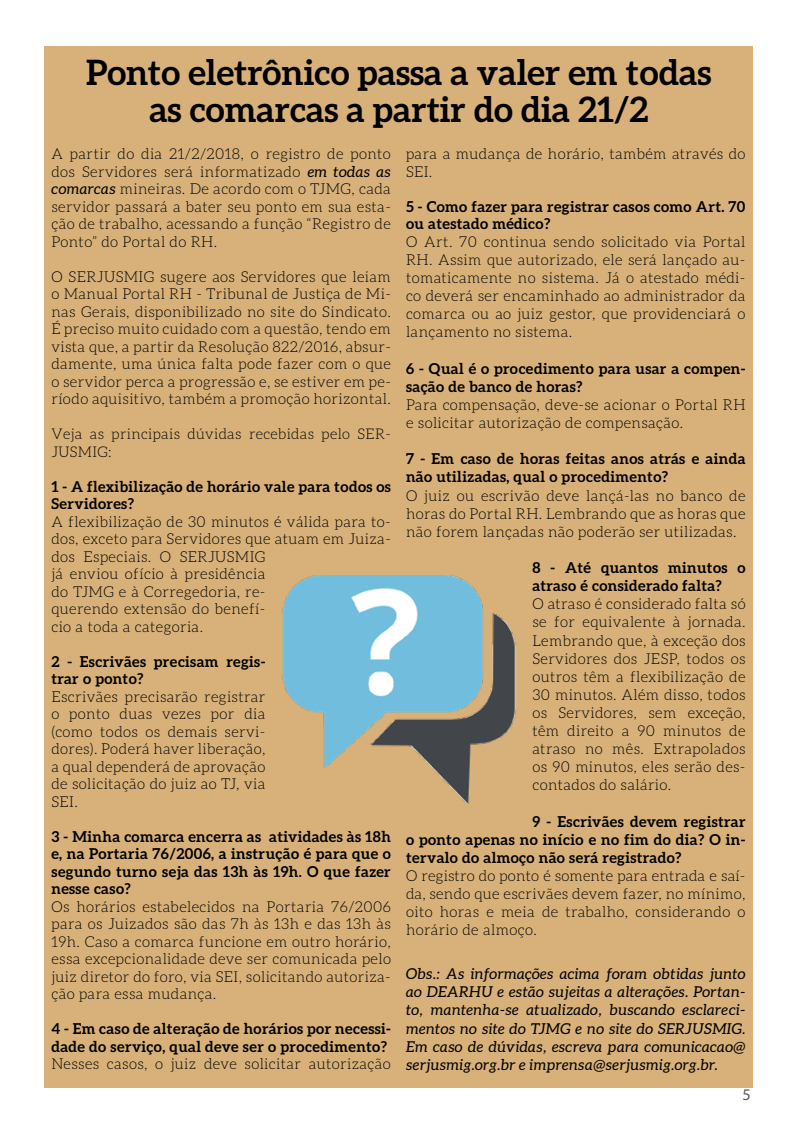
<style>
.page{position:relative;width:798px;height:1134px;background:#fff}
.page>*{position:absolute;margin:0;border:0;box-sizing:border-box;transform-origin:0 0}
.t1{font:700 35px/37.5px "Aleo";color:#000;text-align:center}
.t2{font:16.25px "Myriad Pro";color:#58595b}
.t3{font:300 15px/17.5px "Aleo";letter-spacing:.025em;color:#000;text-align:justify}
.t4{font:700 15px/17.5px "Aleo";letter-spacing:.025em;color:#000}
.t5{font:italic 15px/18.1px "Aleo";letter-spacing:.025em;color:#000;text-align:justify}
.t6{font:300 14.75px/17.5px "Aleo";letter-spacing:.025em;color:#000}
.s1{font-weight:400;font-style:italic}
</style>
<div class="page">
<div style="left:44px;top:140px;width:708px;height:948px;background:#d8b079"></div>
<div style="left:45px;top:46px;width:708px;height:94px;background:#d8b079"></div>
<img style="left:282px;top:576px;width:234px;height:228px">
<h1 class="t1" style="left:86px;top:53px;width:626px">Ponto eletrônico passa a valer em todas as comarcas a partir do dia 21/2</h1>
<p class="t3" style="left:51px;top:145px;width:341px">A partir do dia 21/2/2018, o registro de ponto dos Servidores será informatizado <span class="s1">em todas as comarcas</span> mineiras. De acordo com o TJMG, cada servidor passará a bater seu ponto em sua esta&shy;ção de trabalho, acessando a função “Registro de Ponto” do Portal do RH.</p>
<p class="t3" style="left:51px;top:268px;width:341px">O SERJUSMIG sugere aos Servidores que leiam o Manual Portal RH - Tribunal de Justiça de Mi&shy;nas Gerais, disponibilizado no site do Sindicato.<br>É preciso muito cuidado com a questão, tendo em vista que, a partir da Resolução 822/2016, absur&shy;damente, uma única falta pode fazer com o que o servidor perca a progressão e, se estiver em pe&shy;ríodo aquisitivo, também a promoção horizontal.</p>
<p class="t6" style="left:51px;top:425px;width:341px">Veja as principais dúvidas recebidas pelo SER-<br>JUSMIG:</p>
<p class="t4" style="left:51px;top:477px;width:341px">1 - A flexibilização de horário vale para todos os<br>Servidores?</p>
<p class="t3" style="left:51px;top:513px;width:341px;text-align:left">A flexibilização de 30 minutos é válida para to&shy;dos, exceto para Servidores que atuam em Juiza&shy;dos Especiais. O SERJUSMIG<br>já enviou ofício à presidência<br>do TJMG e à Corregedoria, re-<br>querendo extensão do benefí-<br>cio a toda a categoria.</p>
<p class="t4" style="left:51px;top:652px;width:215px">2 - Escrivães precisam regis&shy;trar o ponto?</p>
<p class="t3" style="left:51px;top:688px;width:215px">Escrivães precisarão registrar o ponto duas vezes por dia (como todos os demais servi&shy;dores). Poderá haver liberação, a qual dependerá de aprovação de solicitação do juiz ao TJ, via SEI.</p>
<p class="t4" style="left:51px;top:827px;width:341px;text-align:justify">3 - Minha comarca encerra as atividades às 18h e, na Portaria 76/2006, a instrução é para que o segundo turno seja das 13h às 19h. O que fazer nesse caso?</p>
<p class="t3" style="left:51px;top:898px;width:341px">Os horários estabelecidos na Portaria 76/2006 para os Juizados são das 7h às 13h e das 13h às 19h. Caso a comarca funcione em outro horário, essa excepcionalidade deve ser comunicada pelo juiz diretor do foro, via SEI, solicitando autoriza&shy;ção para essa mudança.</p>
<p class="t4" style="left:51px;top:1020px;width:341px">4 - Em caso de alteração de horários por necessi&shy;dade do serviço, qual deve ser o procedimento?</p>
<p class="t3" style="left:51px;top:1055px;width:341px">Nesses casos, o juiz deve solicitar autorização</p>
<p class="t3" style="left:406px;top:145px;width:341px">para a mudança de horário, também através do<br>SEI.</p>
<p class="t4" style="left:406px;top:197px;width:341px">5 - Como fazer para registrar casos como Art. 70 ou atestado médico?</p>
<p class="t3" style="left:406px;top:232px;width:341px;line-height:18.1px">O Art. 70 continua sendo solicitado via Portal RH. Assim que autorizado, ele será lançado au&shy;tomaticamente no sistema. Já o atestado médi&shy;co deverá ser encaminhado ao administrador da comarca ou ao juiz gestor, que providenciará o lançamento no sistema.</p>
<p class="t4" style="left:406px;top:359px;width:341px;line-height:18.1px">6 - Qual é o procedimento para usar a compen&shy;sação de banco de horas?</p>
<p class="t3" style="left:406px;top:395px;width:341px;line-height:18.1px">Para compensação, deve-se acionar o Portal RH e solicitar autorização de compensação.</p>
<p class="t4" style="left:406px;top:449px;width:341px;line-height:18.1px">7 - Em caso de horas feitas anos atrás e ainda não utilizadas, qual o procedimento?</p>
<p class="t3" style="left:406px;top:486px;width:341px;line-height:18.1px">O juiz ou escrivão deve lançá-las no banco de horas do Portal RH. Lembrando que as horas que não forem lançadas não poderão ser utilizadas.</p>
<p class="t4" style="left:532px;top:558px;width:215px;line-height:18.1px">8 - Até quantos minutos o atraso é considerado falta?</p>
<p class="t3" style="left:532px;top:595px;width:214px;line-height:18.1px">O atraso é considerado falta só se for equivalente à jornada.<br>Lembrando que, à exceção dos Servidores dos JESP, todos os outros têm a flexibilização de 30 minutos. Além disso, todos os Servidores, sem exceção, têm direito a 90 minutos de atraso no mês. Extrapolados os 90 minutos, eles serão des&shy;contados do salário.</p>
<p class="t4" style="left:406px;top:812px;width:341px;line-height:18.1px;text-align:justify;text-indent:126px">9 - Escrivães devem registrar o ponto apenas no início e no fim do dia? O in&shy;tervalo do almoço não será registrado?</p>
<p class="t3" style="left:406px;top:867px;width:341px;line-height:18.1px">O registro do ponto é somente para entrada e saí&shy;da, sendo que escrivães devem fazer, no mínimo, oito horas e meia de trabalho, considerando o horário de almoço.</p>
<p class="t5" style="left:406px;top:965px;width:341px">Obs.: As informações acima foram obtidas junto ao DEARHU e estão sujeitas a alterações. Portan&shy;to, mantenha-se atualizado, buscando esclareci&shy;mentos no site do TJMG e no site do SERJUSMIG.<br>Em caso de dúvidas, escreva para comunicacao@ serjusmig.org.br e imprensa@serjusmig.org.br.</p>
<p class="t2" style="left:742px;top:1085px;width:10px">5</p>
</div>
